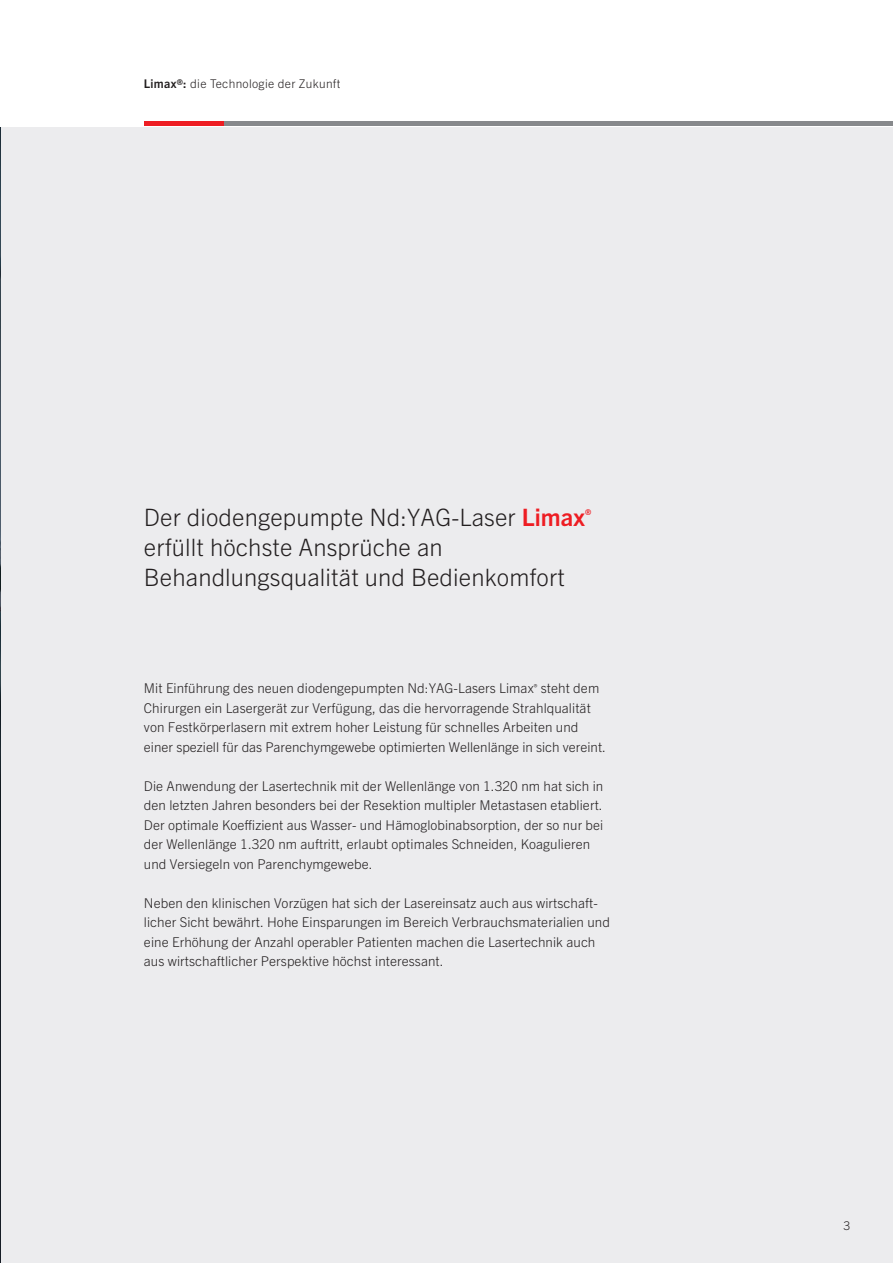
<style>
.page{position:relative;width:893px;height:1263px;background:#fff}
.page>*{position:absolute;margin:0;border:0;box-sizing:border-box;transform-origin:0 0}
.t1{font:300 24px/30px "Trade Gothic Next LT Pro";letter-spacing:.005em;color:#231f20}
.t2{font:300 13.5px/19.5px "Trade Gothic Next LT Pro";letter-spacing:.005em;color:#231f20}
.t3{font:300 12px "Trade Gothic Next LT Pro";letter-spacing:.025em;color:#231f20}
.s1{font-weight:700}
.s2{font-weight:700;color:#ee1d23}
</style>
<div class="page">
<div style="left:0;top:128px;width:893px;height:1135px;background:#ececee"></div>
<hr style="left:144px;top:121px;width:80px;height:4px;background:#ee1d23">
<hr style="left:224px;top:121px;width:669px;height:4px;background:#87898c">
<img style="left:0;top:128px;width:1px;height:1135px">
<p class="t3" style="left:144px;top:75px;width:198px"><span class="s1">Limax®:</span> die Technologie der Zukunft</p>
<h1 class="t1" style="left:144px;top:500px;width:449px">Der diodengepumpte Nd:YAG-Laser <span class="s2">Limax</span><sup>® </sup>erfüllt höchste Ansprüche an<br>Behandlungsqualität und Bedienkomfort</h1>
<p class="t2" style="left:144px;top:678px;width:464px">Mit Einführung des neuen diodengepumpten Nd:YAG-Lasers Limax<sup>®</sup> steht dem Chirurgen ein Lasergerät zur Verfügung, das die hervorragende Strahlqualität von Festkörperlasern mit extrem hoher Leistung für schnelles Arbeiten und einer speziell für das Parenchymgewebe optimierten Wellenlänge in sich vereint.</p>
<p class="t2" style="left:144px;top:775px;width:461px">Die Anwendung der Lasertechnik mit der Wellenlänge von 1.320 nm hat sich in den letzten Jahren besonders bei der Resektion multipler Metastasen etabliert.<br>Der optimale Koeffizient aus Wasser- und Hämoglobinabsorption, der so nur bei der Wellenlänge 1.320 nm auftritt, erlaubt optimales Schneiden, Koagulieren und Versiegeln von Parenchymgewebe.</p>
<p class="t2" style="left:144px;top:892px;width:467px">Neben den klinischen Vorzügen hat sich der Lasereinsatz auch aus wirtschaft&shy;licher Sicht bewährt. Hohe Einsparungen im Bereich Verbrauchsmaterialien und eine Erhöhung der Anzahl operabler Patienten machen die Lasertechnik auch aus wirtschaftlicher Perspektive höchst interessant.</p>
<p class="t3" style="left:844px;top:1217px;width:8px">3</p>
</div>
